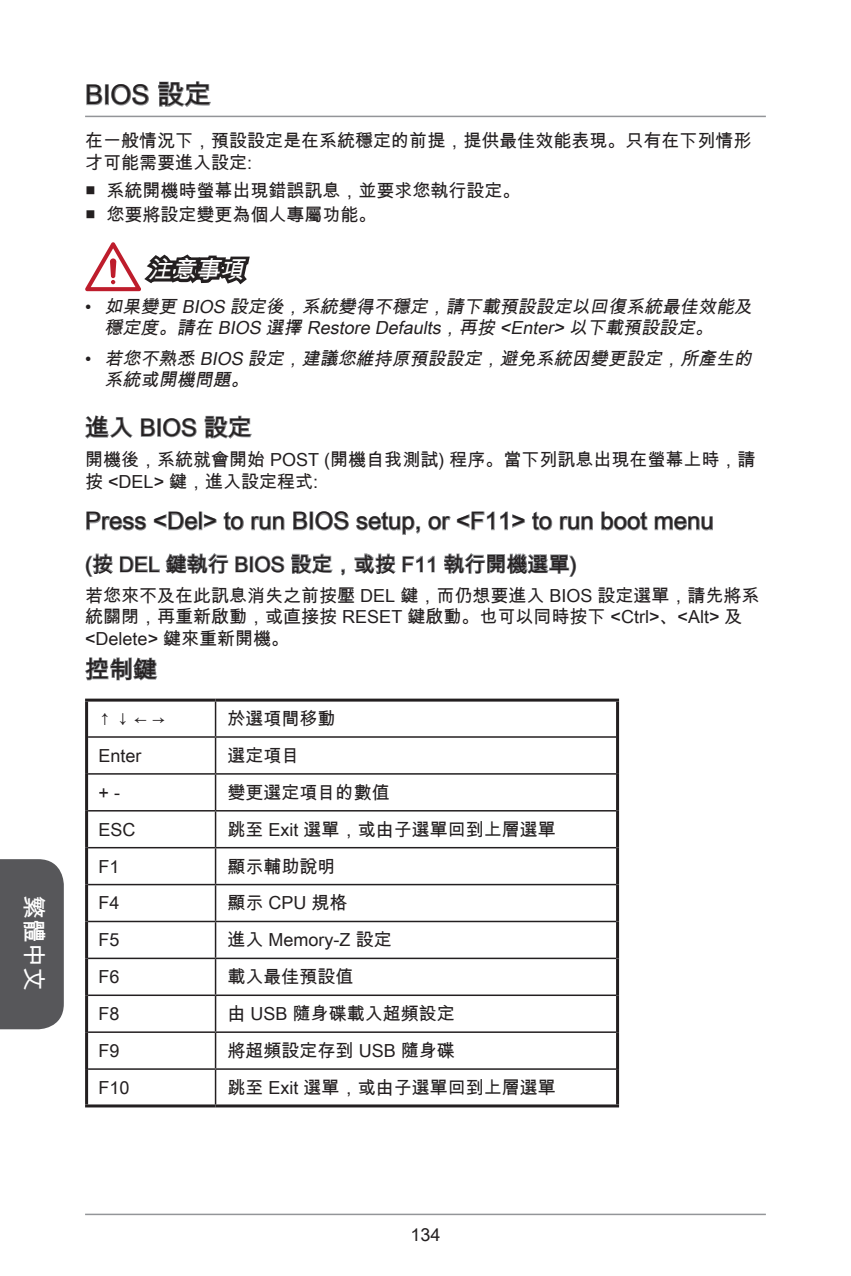
<style>
.page{position:relative;width:851px;height:1276px;background:#fff}
.page>*{position:absolute;margin:0;border:0;box-sizing:border-box;transform-origin:0 0}
.t1{font:27px "Arial Unicode MS";color:#231f20}
.t2{font:24px "Arial Unicode MS";color:#231f20}
.t3{font:24px "Arial Unicode MS";color:#fff}
.t4{font:italic 24px "Arial Unicode MS";color:#fff}
.t5{font:21px "Arial Unicode MS";color:#231f20}
.t6{font:18px/21.6px "Arial Unicode MS";color:#231f20}
.t7{font:italic 18px/21.6px "Arial Unicode MS";color:#231f20}
.s1{font-style:normal}
</style>
<div class="page">
<hr style="left:85px;top:1213px;width:680px;height:2px;background:#939598">
<div style="left:0;top:859px;width:64px;height:170px;background:#57575a"></div>
<hr style="left:85px;top:116px;width:680px;height:1px;background:#939598">
<svg style="left:86px;top:84px;width:17px;height:22px"></svg>
<div style="left:105px;top:84px;width:4px;height:21px;border:2px solid #939598"></div>
<svg style="left:111px;top:84px;width:38px;height:22px"></svg>
<svg style="left:158px;top:81px;width:53px;height:26px"></svg>
<svg style="left:85px;top:242px;width:165px;height:50px"></svg>
<svg style="left:85px;top:415px;width:48px;height:24px"></svg>
<svg style="left:140px;top:418px;width:16px;height:19px"></svg>
<div style="left:157px;top:418px;width:4px;height:19px;border:2px solid #939598"></div>
<svg style="left:162px;top:418px;width:35px;height:20px"></svg>
<svg style="left:204px;top:415px;width:48px;height:24px"></svg>
<svg style="left:86px;top:511px;width:61px;height:20px"></svg>
<svg style="left:153px;top:511px;width:91px;height:20px"></svg>
<svg style="left:251px;top:516px;width:34px;height:15px"></svg>
<svg style="left:293px;top:511px;width:15px;height:20px"></svg>
<div style="left:309px;top:511px;width:4px;height:19px;border:2px solid #939598"></div>
<svg style="left:315px;top:511px;width:34px;height:20px"></svg>
<svg style="left:356px;top:511px;width:65px;height:24px"></svg>
<svg style="left:428px;top:511px;width:125px;height:20px"></svg>
<svg style="left:559px;top:516px;width:34px;height:15px"></svg>
<svg style="left:601px;top:511px;width:112px;height:20px"></svg>
<svg style="left:85px;top:553px;width:248px;height:24px"></svg>
<svg style="left:341px;top:568px;width:4px;height:8px"></svg>
<svg style="left:354px;top:553px;width:81px;height:21px"></svg>
<svg style="left:444px;top:553px;width:133px;height:24px"></svg>
<svg style="left:85px;top:657px;width:73px;height:24px"></svg>
<hr style="left:215px;top:701px;width:1px;height:35px;background:#231f20">
<hr style="left:88px;top:736px;width:127px;height:2px;background:#231f20">
<hr style="left:215px;top:736px;width:401px;height:2px;background:#231f20">
<hr style="left:215px;top:738px;width:1px;height:35px;background:#231f20">
<hr style="left:88px;top:773px;width:127px;height:1px;background:#231f20">
<hr style="left:215px;top:773px;width:401px;height:1px;background:#231f20">
<hr style="left:215px;top:774px;width:1px;height:36px;background:#231f20">
<hr style="left:88px;top:810px;width:127px;height:1px;background:#231f20">
<hr style="left:215px;top:810px;width:401px;height:1px;background:#231f20">
<hr style="left:215px;top:811px;width:1px;height:36px;background:#231f20">
<hr style="left:88px;top:847px;width:127px;height:1px;background:#231f20">
<hr style="left:215px;top:847px;width:401px;height:1px;background:#231f20">
<hr style="left:215px;top:848px;width:1px;height:36px;background:#231f20">
<hr style="left:88px;top:884px;width:127px;height:1px;background:#231f20">
<hr style="left:215px;top:884px;width:401px;height:1px;background:#231f20">
<hr style="left:215px;top:885px;width:1px;height:35px;background:#231f20">
<hr style="left:88px;top:920px;width:127px;height:2px;background:#231f20">
<hr style="left:215px;top:920px;width:401px;height:2px;background:#231f20">
<hr style="left:215px;top:922px;width:1px;height:35px;background:#231f20">
<hr style="left:88px;top:957px;width:127px;height:2px;background:#231f20">
<hr style="left:215px;top:957px;width:401px;height:2px;background:#231f20">
<hr style="left:215px;top:959px;width:1px;height:35px;background:#231f20">
<hr style="left:88px;top:994px;width:127px;height:2px;background:#231f20">
<hr style="left:215px;top:994px;width:401px;height:2px;background:#231f20">
<hr style="left:215px;top:996px;width:1px;height:35px;background:#231f20">
<hr style="left:88px;top:1031px;width:127px;height:2px;background:#231f20">
<hr style="left:215px;top:1031px;width:401px;height:2px;background:#231f20">
<hr style="left:215px;top:1033px;width:1px;height:35px;background:#231f20">
<hr style="left:88px;top:1068px;width:127px;height:1px;background:#231f20">
<hr style="left:215px;top:1068px;width:401px;height:1px;background:#231f20">
<hr style="left:215px;top:1069px;width:1px;height:35px;background:#231f20">
<hr style="left:85px;top:698px;width:130px;height:3px;background:#231f20">
<hr style="left:85px;top:701px;width:3px;height:36px;background:#231f20">
<hr style="left:215px;top:698px;width:404px;height:3px;background:#231f20">
<hr style="left:616px;top:701px;width:3px;height:36px;background:#231f20">
<hr style="left:85px;top:737px;width:3px;height:37px;background:#231f20">
<hr style="left:616px;top:737px;width:3px;height:37px;background:#231f20">
<hr style="left:85px;top:774px;width:3px;height:37px;background:#231f20">
<hr style="left:616px;top:774px;width:3px;height:37px;background:#231f20">
<hr style="left:85px;top:811px;width:3px;height:36px;background:#231f20">
<hr style="left:616px;top:811px;width:3px;height:36px;background:#231f20">
<hr style="left:85px;top:847px;width:3px;height:37px;background:#231f20">
<hr style="left:616px;top:847px;width:3px;height:37px;background:#231f20">
<hr style="left:85px;top:884px;width:3px;height:37px;background:#231f20">
<hr style="left:616px;top:884px;width:3px;height:37px;background:#231f20">
<hr style="left:85px;top:921px;width:3px;height:37px;background:#231f20">
<hr style="left:616px;top:921px;width:3px;height:37px;background:#231f20">
<hr style="left:85px;top:958px;width:3px;height:37px;background:#231f20">
<hr style="left:616px;top:958px;width:3px;height:37px;background:#231f20">
<hr style="left:85px;top:995px;width:3px;height:37px;background:#231f20">
<hr style="left:616px;top:995px;width:3px;height:37px;background:#231f20">
<hr style="left:85px;top:1032px;width:3px;height:37px;background:#231f20">
<hr style="left:616px;top:1032px;width:3px;height:37px;background:#231f20">
<hr style="left:85px;top:1069px;width:3px;height:35px;background:#231f20">
<hr style="left:616px;top:1069px;width:3px;height:35px;background:#231f20">
<hr style="left:85px;top:1104px;width:130px;height:3px;background:#231f20">
<hr style="left:215px;top:1104px;width:404px;height:3px;background:#231f20">
<h2 class="t3" style="left:51px;top:895px;width:97px;rotate:90deg">繁體中文</h2>
<h1 class="t1" style="left:85px;top:75px;width:128px">BIOS 設定</h1>
<p class="t6" style="left:85px;top:130px;width:667px">在一般情況下，預設設定是在系統穩定的前提，提供最佳效能表現。只有在下列情形才可能需要進入設定:</p>
<p class="t6" style="left:85px;top:180px;width:437px">■ 系統開機時螢幕出現錯誤訊息，並要求您執行設定。</p>
<p class="t6" style="left:85px;top:204px;width:293px">■ 您要將設定變更為個人專屬功能。</p>
<h2 class="t4" style="left:148px;top:252px;width:105px">注意事項</h2>
<p class="t7" style="left:105px;top:295px;width:653px;text-indent:-20px"><span class="s1">•</span> 如果變更 BIOS 設定後，系統變得不穩定，請下載預設設定以回復系統最佳效能及穩定度。請在 BIOS 選擇 Restore Defaults，再按 &lt;Enter&gt; 以下載預設設定。</p>
<p class="t7" style="left:105px;top:347px;width:653px;text-indent:-20px"><span class="s1">•</span> 若您不熟悉 BIOS 設定，建議您維持原預設設定，避免系統因變更設定，所產生的系統或開機問題。</p>
<h2 class="t2" style="left:85px;top:410px;width:168px">進入 BIOS 設定</h2>
<p class="t6" style="left:85px;top:449px;width:672px">開機後，系統就會開始 POST (開機自我測試) 程序。當下列訊息出現在螢幕上時，請按 &lt;DEL&gt; 鍵，進入設定程式:</p>
<h2 class="t2" style="left:85px;top:503px;width:630px">Press &lt;Del&gt; to run BIOS setup, or &lt;F11&gt; to run boot menu</h2>
<p class="t5" style="left:85px;top:549px;width:493px">(按 DEL 鍵執行 BIOS 設定，或按 F11 執行開機選單)</p>
<p class="t6" style="left:85px;top:584px;width:676px">若您來不及在此訊息消失之前按壓 DEL 鍵，而仍想要進入 BIOS 設定選單，請先將系統關閉，再重新啟動，或直接按 RESET 鍵啟動。也可以同時按下 &lt;Ctrl&gt;、&lt;Alt&gt; 及&lt;Delete&gt; 鍵來重新開機。</p>
<h2 class="t2" style="left:85px;top:652px;width:73px">控制鍵</h2>
<p class="t6" style="left:99px;top:707px;width:68px">↑ ↓ ← →</p>
<p class="t6" style="left:227px;top:707px;width:109px">於選項間移動</p>
<p class="t6" style="left:99px;top:744px;width:45px">Enter</p>
<p class="t6" style="left:227px;top:744px;width:73px">選定項目</p>
<p class="t6" style="left:99px;top:781px;width:23px">+ -</p>
<p class="t6" style="left:227px;top:781px;width:164px">變更選定項目的數值</p>
<p class="t6" style="left:99px;top:818px;width:39px">ESC</p>
<p class="t6" style="left:227px;top:818px;width:330px">跳至 Exit 選單，或由子選單回到上層選單</p>
<p class="t6" style="left:99px;top:855px;width:23px">F1</p>
<p class="t6" style="left:227px;top:855px;width:109px">顯示輔助說明</p>
<p class="t6" style="left:99px;top:892px;width:23px">F4</p>
<p class="t6" style="left:227px;top:892px;width:122px">顯示 CPU 規格</p>
<p class="t6" style="left:99px;top:929px;width:23px">F5</p>
<p class="t6" style="left:227px;top:929px;width:165px">進入 Memory-Z 設定</p>
<p class="t6" style="left:99px;top:965px;width:23px">F6</p>
<p class="t6" style="left:227px;top:965px;width:127px">載入最佳預設值</p>
<p class="t6" style="left:99px;top:1002px;width:23px">F8</p>
<p class="t6" style="left:227px;top:1002px;width:229px">由 USB 隨身碟載入超頻設定</p>
<p class="t6" style="left:99px;top:1039px;width:23px">F9</p>
<p class="t6" style="left:227px;top:1039px;width:229px">將超頻設定存到 USB 隨身碟</p>
<p class="t6" style="left:99px;top:1076px;width:33px">F10</p>
<p class="t6" style="left:227px;top:1076px;width:330px">跳至 Exit 選單，或由子選單回到上層選單</p>
<p class="t6" style="left:410px;top:1223px;width:32px">134</p>
</div>
